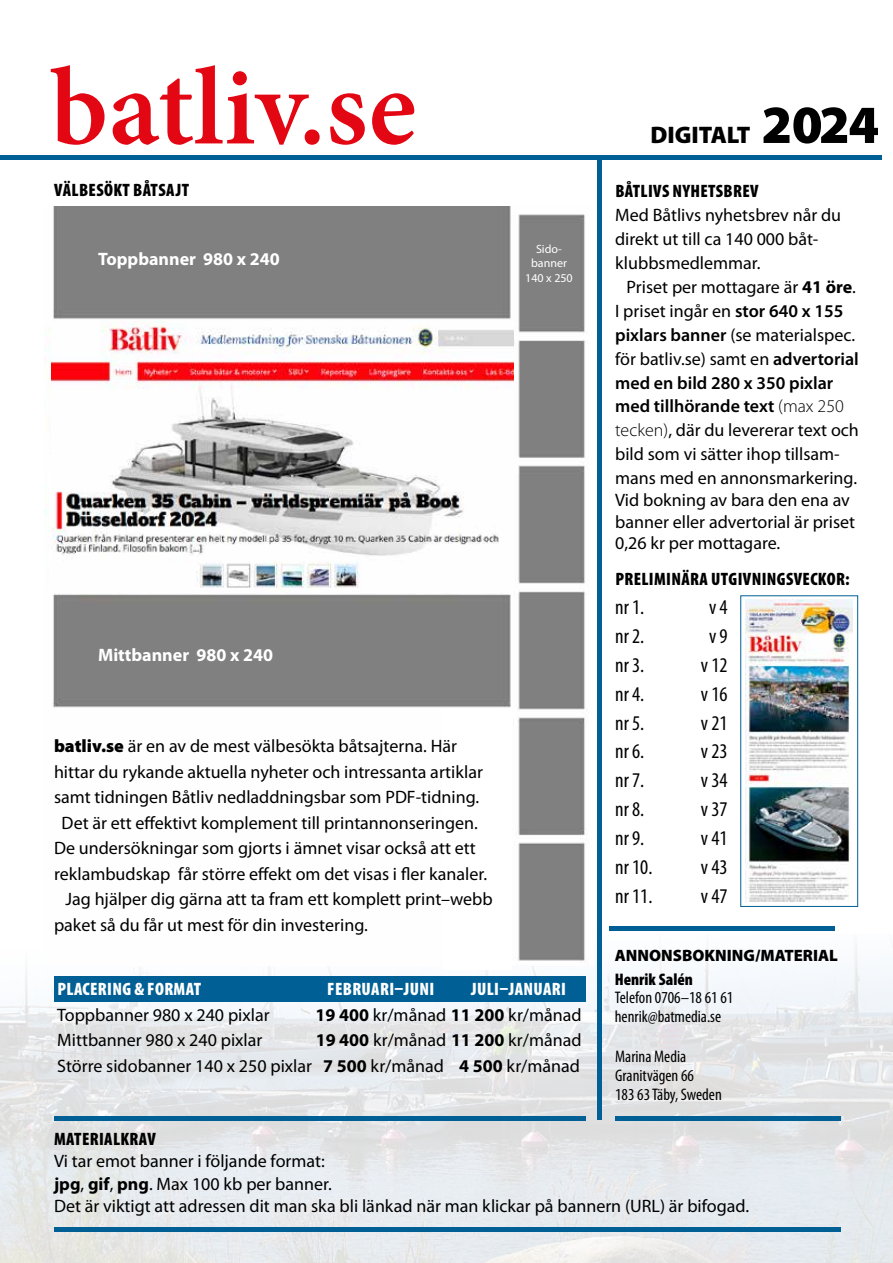
<style>
.page{position:relative;width:893px;height:1263px;background:#fff}
.page>*{position:absolute;margin:0;border:0;box-sizing:border-box;transform-origin:0 0}
.t1{font:600 110.85px "Minion Pro";color:#e30613}
.t2{font:900 24px "Myriad Pro";color:#000}
.t3{font:condensed 21px "Myriad Pro";color:#000}
.t4{font:18px/24px "Myriad Pro";color:#000}
.t5{font:900 condensed 18px "Myriad Pro";letter-spacing:.02em;color:#000}
.t6{font:900 condensed 18px "Myriad Pro";letter-spacing:.02em;color:#fff}
.t7{font:700 18px "Myriad Pro";color:#fff}
.t8{font:condensed 16.8px/18.6px "Myriad Pro";color:#000}
.t9{font:900 condensed 16.8px "Myriad Pro";color:#000}
.t10{font:900 16.5px "Myriad Pro";color:#000}
.t11{font:12px/14.4px "Myriad Pro";color:#fff;text-align:center}
.s1{font-weight:900}
.s2{font-weight:700}
.s3{font-size:54px}
.s4{font-weight:600}
.s5{font-weight:300}
</style>
<div class="page">
<img style="left:0;top:934px;width:893px;height:329px">
<div style="left:54px;top:975px;width:531px;height:26px;background:#005f94"></div>
<img style="left:44px;top:206px;width:550px;height:759px">
<div style="left:0;top:155px;width:882px;height:5px;background:#005f94"></div>
<div style="left:54px;top:1116px;width:531px;height:5px;background:#005f94"></div>
<hr style="left:54px;top:1227px;width:787px;height:4px;background:#005f94">
<hr style="left:609px;top:926px;width:226px;height:4px;background:#005f94">
<div style="left:615px;top:1116px;width:226px;height:5px;background:#005f94"></div>
<hr style="left:598px;top:160px;width:4px;height:959px;background:#005f94">
<div style="left:741px;top:596px;width:117px;height:311px;border:1px solid #005f94"></div>
<div style="left:442px;top:709px;width:69px;height:261px;background:#fff"></div>
<img style="left:51px;top:321px;width:462px;height:271px">
<img style="left:745px;top:600px;width:108px;height:302px">
<h1 class="t1" style="left:50px;top:31px;width:368px">batliv.se</h1>
<p class="t5" style="left:54px;top:179px;width:136px">VÄLBESÖKT BÅTSAJT</p>
<p class="t7" style="left:98px;top:249px;width:183px">Toppbanner 980 x 240</p>
<p class="t11" style="left:525px;top:242px;width:49px">Sido&shy;banner<br>140 x 250</p>
<p class="t7" style="left:98px;top:645px;width:177px">Mittbanner 980 x 240</p>
<p class="t4" style="left:54px;top:734px;width:404px"><span class="s1">batliv.se</span> är en av de mest välbesökta båtsajterna. Här</p>
<p class="t4" style="left:54px;top:760px;width:431px">hittar du rykande aktuella nyheter och intressanta artiklar</p>
<p class="t4" style="left:54px;top:785px;width:427px">samt tidningen Båtliv nedladdningsbar som PDF-tidning.</p>
<p class="t4" style="left:62px;top:811px;width:418px">Det är ett effektivt komplement till printannonseringen.</p>
<p class="t4" style="left:54px;top:836px;width:423px">De undersökningar som gjorts i ämnet visar också att ett</p>
<p class="t4" style="left:54px;top:862px;width:435px">reklambudskap får större effekt om det visas i fler kanaler.</p>
<p class="t4" style="left:65px;top:887px;width:429px">Jag hjälper dig gärna att ta fram ett komplett print–webb</p>
<p class="t4" style="left:54px;top:913px;width:315px">paket så du får ut mest för din investering.</p>
<p class="t6" style="left:57px;top:978px;width:145px">PLACERING &amp; FORMAT</p>
<p class="t6" style="left:327px;top:978px;width:109px">FEBRUARI–JUNI</p>
<p class="t6" style="left:471px;top:978px;width:96px">JULI–JANUARI</p>
<p class="t4" style="left:57px;top:1003px;width:214px">Toppbanner 980 x 240 pixlar</p>
<p class="t4" style="left:315px;top:1003px;width:268px"><span class="s2">19 400</span> kr/månad <span class="s2">11 200</span> kr/månad</p>
<p class="t4" style="left:57px;top:1029px;width:207px">Mittbanner 980 x 240 pixlar</p>
<p class="t4" style="left:57px;top:1028px;width:526px;line-height:25.5px;text-align:right"><span class="s2">19 400</span> kr/månad <span class="s2">11 200</span> kr/månad<br>Större sidobanner 140 x 250 pixlar <span class="s2">7 500</span> kr/månad <span class="s2">4 500</span> kr/månad</p>
<h2 class="t2" style="left:650px;top:121px;width:230px">DIGITALT <span class="s3">2024</span></h2>
<p class="t5" style="left:615px;top:179px;width:145px">BÅTLIVS NYHETSBREV</p>
<p class="t4" style="left:615px;top:203px;width:228px">Med Båtlivs nyhetsbrev når du direkt ut till ca 140 000 båt&shy;klubbsmedlemmar.</p>
<p class="t4" style="left:615px;top:275px;width:245px;text-indent:11px">Priset per mottagare är <span class="s2">41 öre</span>.<br>I priset ingår en <span class="s4">stor 640 x 155 pixlars banner</span> (se materialspec. för batliv.se) samt en <span class="s4">advertorial med en bild 280 x 350 pixlar med tillhörande text</span> <span class="s5">(max 250 tecken)</span>, där du levererar text och bild som vi sätter ihop tillsam&shy;mans med en annonsmarkering.</p>
<p class="t4" style="left:615px;top:490px;width:242px;line-height:21.6px">Vid bokning av bara den ena av banner eller advertorial är priset<br>0,26 kr per mottagare.</p>
<p class="t5" style="left:615px;top:568px;width:236px">PRELIMINÄRA UTGIVNINGSVECKOR:</p>
<p class="t3" style="left:615px;top:596px;width:31px">nr 1.</p>
<p class="t3" style="left:709px;top:596px;width:20px">v 4</p>
<p class="t3" style="left:615px;top:625px;width:31px">nr 2.</p>
<p class="t3" style="left:709px;top:625px;width:20px">v 9</p>
<p class="t3" style="left:615px;top:653px;width:31px">nr 3.</p>
<p class="t3" style="left:701px;top:653px;width:28px">v 12</p>
<p class="t3" style="left:615px;top:682px;width:31px">nr 4.</p>
<p class="t3" style="left:701px;top:682px;width:28px">v 16</p>
<p class="t3" style="left:615px;top:711px;width:31px">nr 5.</p>
<p class="t3" style="left:701px;top:711px;width:28px">v 21</p>
<p class="t3" style="left:615px;top:740px;width:31px">nr 6.</p>
<p class="t3" style="left:701px;top:740px;width:28px">v 23</p>
<p class="t3" style="left:615px;top:769px;width:31px">nr 7.</p>
<p class="t3" style="left:701px;top:769px;width:28px">v 34</p>
<p class="t3" style="left:615px;top:798px;width:31px">nr 8.</p>
<p class="t3" style="left:701px;top:798px;width:28px">v 37</p>
<p class="t3" style="left:615px;top:827px;width:31px">nr 9.</p>
<p class="t3" style="left:701px;top:827px;width:28px">v 41</p>
<p class="t3" style="left:615px;top:856px;width:39px">nr 10.</p>
<p class="t3" style="left:701px;top:856px;width:28px">v 43</p>
<p class="t3" style="left:615px;top:884px;width:39px">nr 11.</p>
<p class="t3" style="left:701px;top:884px;width:28px">v 47</p>
<p class="t10" style="left:615px;top:946px;width:225px">ANNONSBOKNING/MATERIAL</p>
<p class="t9" style="left:615px;top:968px;width:80px">Henrik Salén</p>
<p class="t8" style="left:615px;top:989px;width:120px">Telefon 0706–18 61 61 henrik@batmedia.se</p>
<p class="t8" style="left:615px;top:1048px;width:108px">Marina Media<br>Granitvägen 66<br>183 63 Täby, Sweden</p>
<p class="t5" style="left:54px;top:1127px;width:103px">MATERIALKRAV</p>
<p class="t4" style="left:54px;top:1150px;width:697px;line-height:22.5px">Vi tar emot banner i följande format:<br><span class="s2">jpg</span>, <span class="s2">gif</span>, <span class="s2">png</span>. Max 100 kb per banner.<br>Det är viktigt att adressen dit man ska bli länkad när man klickar på bannern (URL) är bifogad.</p>
</div>
